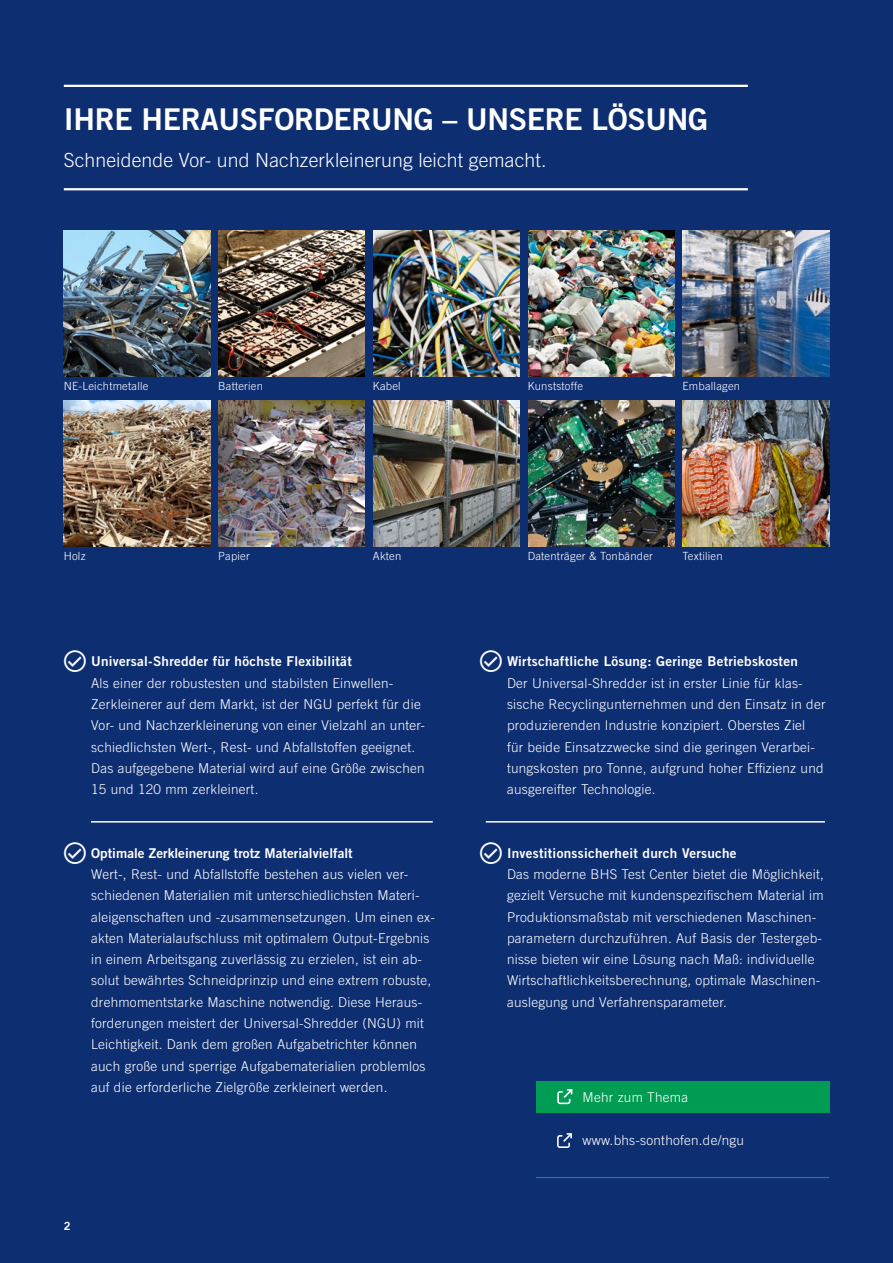
<style>
.page{position:relative;width:893px;height:1263px;background:#0e2e72}
.page>*{position:absolute;margin:0;border:0;box-sizing:border-box;transform-origin:0 0}
.Head_20_22{font:30px "Trade Gothic LT Std Bd 2";letter-spacing:-.01em;color:#fff}
.Head_20_22-2{font:300 19.5px "Trade Gothic LT Std";letter-spacing:.005em;color:#fff}
.Copy_9_11{font:300 13.5px/21.3px "Trade Gothic LT Std";letter-spacing:.02em;color:#fff}
.Copy_9___11{font:300 13.5px/21.3px "Trade Gothic LT Std";letter-spacing:.02em;color:#fff}
.Bildunterschrift_7_5{font:300 11.25px "Trade Gothic LT Std";letter-spacing:.02em;color:#fff}
.t1{font:11.25px "Trade Gothic LT Std Bd 2";color:#fff}
.s1{font-family:"Trade Gothic LT Std Bd 2";font-weight:400}
</style>
<div class="page">
<img style="left:64px;top:230px;width:146px;height:147px">
<img style="left:64px;top:401px;width:146px;height:146px">
<img style="left:219px;top:230px;width:146px;height:147px">
<img style="left:219px;top:401px;width:146px;height:146px">
<img style="left:373px;top:230px;width:147px;height:147px">
<img style="left:373px;top:401px;width:147px;height:146px">
<img style="left:528px;top:230px;width:146px;height:147px">
<img style="left:528px;top:401px;width:146px;height:146px">
<img style="left:683px;top:230px;width:146px;height:147px">
<img style="left:683px;top:401px;width:146px;height:146px">
<hr style="left:64px;top:85px;width:684px;height:2px;background:#fff">
<hr style="left:64px;top:188px;width:684px;height:2px;background:#fff">
<div style="left:536px;top:1081px;width:293px;height:32px;background:#009c54"></div>
<svg style="left:557px;top:1089px;width:15px;height:15px"></svg>
<svg style="left:557px;top:1133px;width:15px;height:15px"></svg>
<hr style="left:536px;top:1177px;width:293px;height:1px;background:#009c54">
<hr style="left:91px;top:821px;width:342px;height:1px;background:#fff">
<hr style="left:486px;top:821px;width:339px;height:1px;background:#fff">
<p class="Head_20_22" style="left:64px;top:100px;width:646px">IHRE HERAUSFORDERUNG – UNSERE LÖSUNG</p>
<p class="Head_20_22-2" style="left:64px;top:148px;width:484px">Schneidende Vor- und Nachzerkleinerung leicht gemacht.</p>
<p class="Bildunterschrift_7_5" style="left:64px;top:379px;width:86px">NE-Leichtmetalle</p>
<p class="Bildunterschrift_7_5" style="left:218px;top:379px;width:46px">Batterien</p>
<p class="Bildunterschrift_7_5" style="left:373px;top:379px;width:29px">Kabel</p>
<p class="Bildunterschrift_7_5" style="left:528px;top:379px;width:57px">Kunststoffe</p>
<p class="Bildunterschrift_7_5" style="left:682px;top:379px;width:59px">Emballagen</p>
<p class="Bildunterschrift_7_5" style="left:64px;top:549px;width:23px">Holz</p>
<p class="Bildunterschrift_7_5" style="left:218px;top:549px;width:33px">Papier</p>
<p class="Bildunterschrift_7_5" style="left:373px;top:549px;width:30px">Akten</p>
<p class="Bildunterschrift_7_5" style="left:528px;top:549px;width:127px">Datenträger &amp; Tonbänder</p>
<p class="Bildunterschrift_7_5" style="left:682px;top:549px;width:42px">Textilien</p>
<p class="Copy_9_11" style="left:91px;top:651px;width:335px"><span class="s1">Universal-Shredder für höchste Flexibilität<br></span>Als einer der robustesten und stabilsten Einwellen-Zerkleinerer auf dem Markt, ist der NGU perfekt für die Vor- und Nachzerkleinerung von einer Vielzahl an unter&shy;schiedlichsten Wert-, Rest- und Abfallstoffen geeignet.<br>Das aufgegebene Material wird auf eine Größe zwischen 15 und 120 mm zerkleinert.</p>
<p class="Copy_9___11" style="left:507px;top:651px;width:320px"><span class="s1">Wirtschaftliche Lösung: Geringe Betriebskosten<br></span>Der Universal-Shredder ist in erster Linie für klas&shy;sische Recyclingunternehmen und den Einsatz in der produzierenden Industrie konzipiert. Oberstes Ziel<br>für beide Einsatzzwecke sind die geringen Verarbei&shy;tungskosten pro Tonne, aufgrund hoher Effizienz und ausgereifter Technologie.</p>
<p class="Copy_9_11" style="left:91px;top:842px;width:345px"><span class="s1">Optimale Zerkleinerung trotz Materialvielfalt<br></span>Wert-, Rest- und Abfallstoffe bestehen aus vielen ver&shy;schiedenen Materialien mit unterschiedlichsten Materi&shy;aleigenschaften und -zusammensetzungen. Um einen ex&shy;akten Materialaufschluss mit optimalem Output-Ergebnis in einem Arbeitsgang zuverlässig zu erzielen, ist ein ab&shy;solut bewährtes Schneidprinzip und eine extrem robuste, drehmomentstarke Maschine notwendig. Diese Heraus&shy;forderungen meistert der Universal-Shredder (NGU) mit Leichtigkeit. Dank dem großen Aufgabetrichter können auch große und sperrige Aufgabematerialien problemlos auf die erforderliche Zielgröße zerkleinert werden.</p>
<p class="Copy_9_11" style="left:507px;top:842px;width:318px"><span class="s1">Investitionssicherheit durch Versuche<br></span>Das moderne BHS Test Center bietet die Möglichkeit, gezielt Versuche mit kundenspezifischem Material im Produktionsmaßstab mit verschiedenen Maschinen&shy;parametern durchzuführen. Auf Basis der Testergeb&shy;nisse bieten wir eine Lösung nach Maß: individuelle Wirtschaftlichkeitsberechnung, optimale Maschinen&shy;auslegung und Verfahrensparameter.</p>
<p class="Copy_9_11" style="left:583px;top:1087px;width:107px">Mehr zum Thema</p>
<p class="Copy_9_11" style="left:583px;top:1129px;width:163px">www.bhs-sonthofen.de/ngu</p>
<p class="t1" style="left:64px;top:1219px;width:8px">2</p>
</div>
